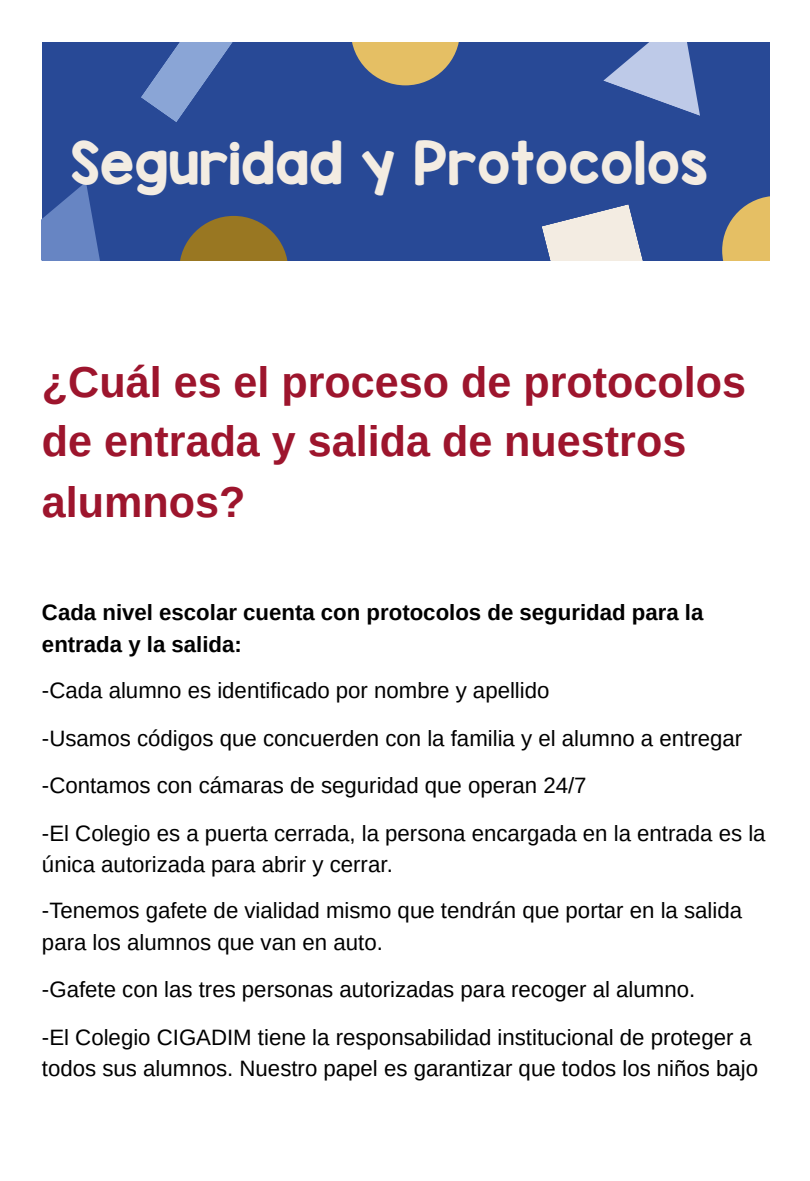
<style>
.page{position:relative;width:810px;height:1181px;background:#fff}
.page>*{position:absolute;margin:0;border:0;box-sizing:border-box;transform-origin:0 0}
.t1{font:49.8px "KG Red Hands";color:#f3ece2}
.t2{font:700 43.05px/60.2px "Arimo";color:#9d152d}
.t3{font:22.2px/31.3px "Arimo";color:#000}
.t4{font:700 22.2px/31.3px "Arimo";color:#000}
</style>
<div class="page">
<div style="left:42px;top:42px;width:727px;height:218px;background:#284996"></div>
<svg style="left:542px;top:204px;width:101px;height:56px"></svg>
<svg style="left:180px;top:216px;width:108px;height:44px"></svg>
<svg style="left:352px;top:42px;width:107px;height:43px"></svg>
<svg style="left:722px;top:196px;width:48px;height:64px"></svg>
<svg style="left:603px;top:42px;width:97px;height:74px"></svg>
<svg style="left:42px;top:182px;width:58px;height:78px"></svg>
<svg style="left:141px;top:42px;width:92px;height:80px"></svg>
<p class="t1" style="left:71px;top:130px;width:639px">Seguridad y Protocolos</p>
<h1 class="t2" style="left:42px;top:352px;width:706px">¿Cuál es el proceso de protocolos de entrada y salida de nuestros alumnos?</h1>
<h2 class="t4" style="left:42px;top:597px;width:663px">Cada nivel escolar cuenta con protocolos de seguridad para la entrada y la salida:</h2>
<p class="t3" style="left:42px;top:674px;width:509px">-Cada alumno es identificado por nombre y apellido</p>
<p class="t3" style="left:42px;top:722px;width:702px">-Usamos códigos que concuerden con la familia y el alumno a entregar</p>
<p class="t3" style="left:42px;top:769px;width:546px">-Contamos con cámaras de seguridad que operan 24/7</p>
<p class="t3" style="left:42px;top:817px;width:725px">-El Colegio es a puerta cerrada, la persona encargada en la entrada es la única autorizada para abrir y cerrar.</p>
<p class="t3" style="left:42px;top:895px;width:702px">-Tenemos gafete de vialidad mismo que tendrán que portar en la salida para los alumnos que van en auto.</p>
<p class="t3" style="left:42px;top:973px;width:655px">-Gafete con las tres personas autorizadas para recoger al alumno.</p>
<p class="t3" style="left:42px;top:1021px;width:718px">-El Colegio CIGADIM tiene la responsabilidad institucional de proteger a todos sus alumnos. Nuestro papel es garantizar que todos los niños bajo</p>
</div>
